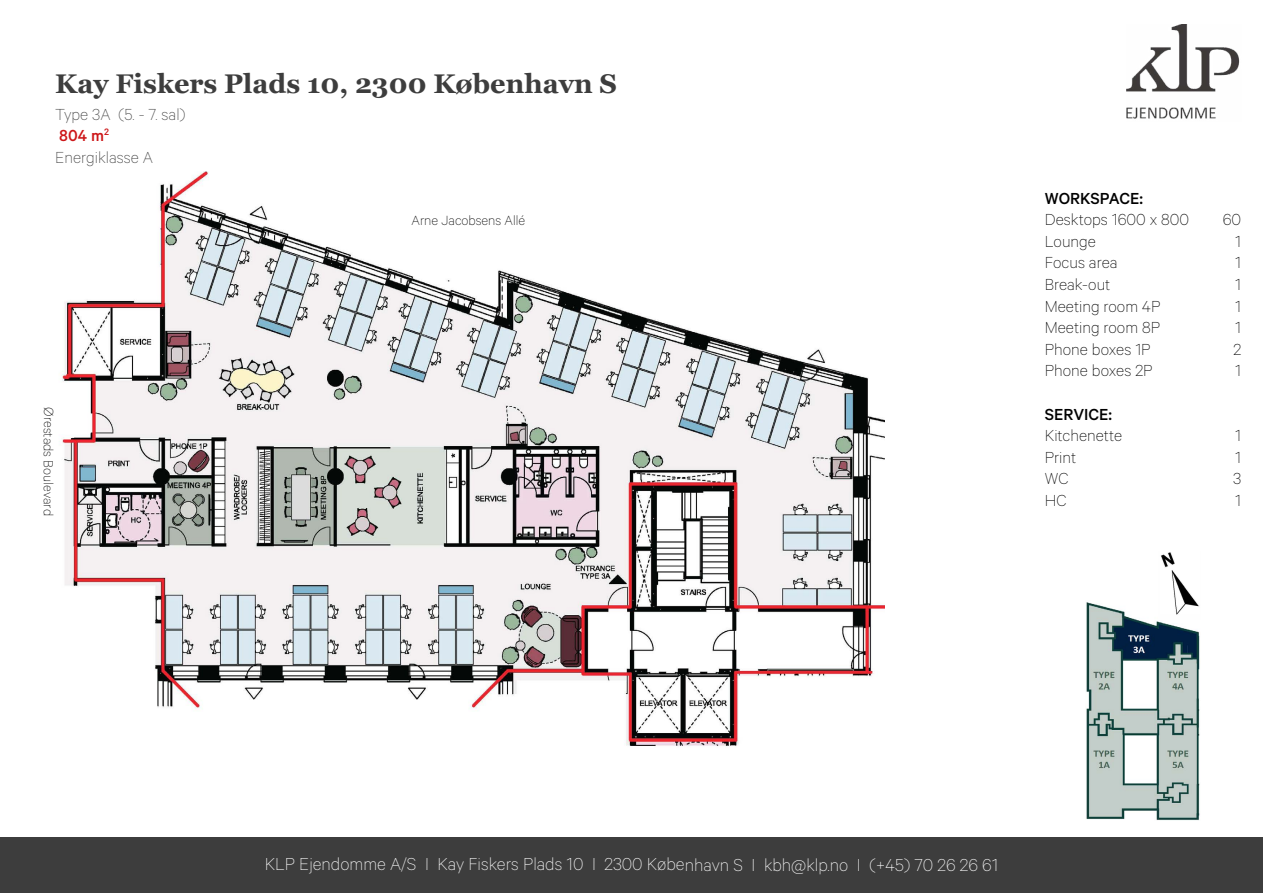
<style>
.page{position:relative;width:1263px;height:893px;background:#fff}
.page>*{position:absolute;margin:0;border:0;box-sizing:border-box;transform-origin:0 0}
.t1{font:700 27px "Georgia";color:#3d3d3d}
.t2{font:100 19.5px "Calibre";color:#fff}
.t3{font:100 18px "Calibre";color:#000}
.t4{font:100 18px/21.6px "Calibre";color:#3d3d3d}
.t5{font:500 18px "Calibre";color:#000}
.t6{font:100 15px "Calibre";color:#000}
.s1{font-weight:500;color:#cd1719}
</style>
<div class="page">
<div style="left:0;top:838px;width:1263px;height:55px;background:#3d3d3d"></div>
<img style="left:1126px;top:24px;width:114px;height:95px">
<img style="left:59px;top:171px;width:825px;height:575px">
<img style="left:1086px;top:602px;width:114px;height:218px">
<img style="left:1158px;top:552px;width:42px;height:68px">
<h1 class="t1" style="left:55px;top:67px;width:563px">Kay Fiskers Plads 10, 2300 København S</h1>
<p class="t4" style="left:55px;top:103px;width:132px">Type 3A (5. - 7. sal)<br><span class="s1">804 m</span><sup>2<br></sup>Energiklasse A</p>
<p class="t6" style="left:57px;top:407px;width:110px;rotate:90deg">Ørestads Boulevard</p>
<p class="t6" style="left:411px;top:212px;width:115px">Arne Jacobsens Allé</p>
<p class="t5" style="left:1045px;top:187px;width:100px">WORKSPACE:</p>
<p class="t3" style="left:1045px;top:209px;width:146px">Desktops 1600 x 800</p>
<p class="t3" style="left:1223px;top:209px;width:20px">60</p>
<p class="t3" style="left:1045px;top:231px;width:53px">Lounge</p>
<p class="t3" style="left:1235px;top:231px;width:7px">1</p>
<p class="t3" style="left:1045px;top:252px;width:74px">Focus area</p>
<p class="t3" style="left:1235px;top:252px;width:7px">1</p>
<p class="t3" style="left:1045px;top:274px;width:67px">Break-out</p>
<p class="t3" style="left:1235px;top:274px;width:7px">1</p>
<p class="t3" style="left:1045px;top:295px;width:117px">Meeting room 4P</p>
<p class="t3" style="left:1235px;top:295px;width:7px">1</p>
<p class="t3" style="left:1045px;top:317px;width:117px">Meeting room 8P</p>
<p class="t3" style="left:1235px;top:317px;width:7px">1</p>
<p class="t3" style="left:1045px;top:339px;width:107px">Phone boxes 1P</p>
<p class="t3" style="left:1233px;top:339px;width:9px">2</p>
<p class="t3" style="left:1045px;top:360px;width:109px">Phone boxes 2P</p>
<p class="t3" style="left:1235px;top:360px;width:7px">1</p>
<p class="t5" style="left:1045px;top:403px;width:69px">SERVICE:</p>
<p class="t3" style="left:1045px;top:425px;width:79px">Kitchenette</p>
<p class="t3" style="left:1235px;top:425px;width:7px">1</p>
<p class="t3" style="left:1045px;top:447px;width:33px">Print</p>
<p class="t3" style="left:1235px;top:447px;width:7px">1</p>
<p class="t3" style="left:1045px;top:468px;width:25px">WC</p>
<p class="t3" style="left:1233px;top:468px;width:10px">3</p>
<p class="t3" style="left:1045px;top:490px;width:23px">HC</p>
<p class="t3" style="left:1235px;top:490px;width:7px">1</p>
<p class="t2" style="left:265px;top:853px;width:735px">KLP Ejendomme A/S I Kay Fiskers Plads 10 I 2300 København S I kbh@klp.no I (+45) 70 26 26 61</p>
</div>
